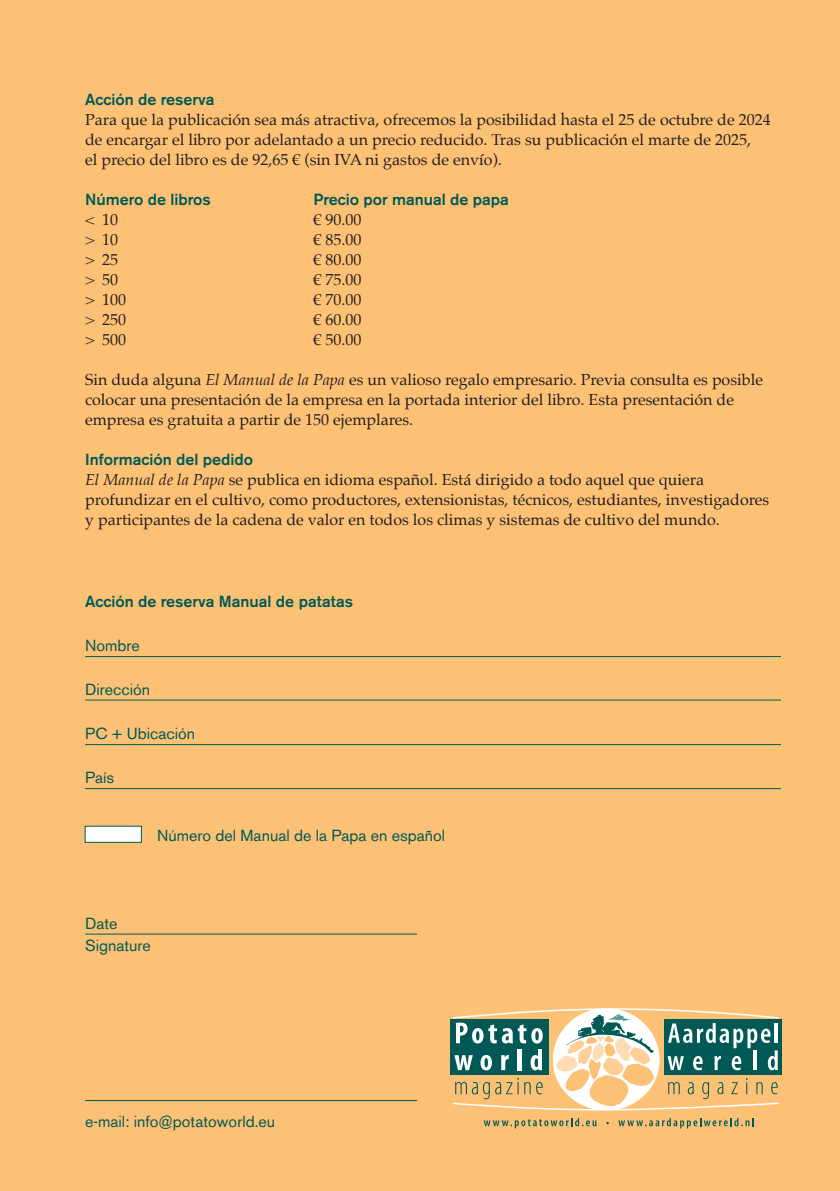
<style>
.page{position:relative;width:840px;height:1191px;background:#fff}
.page>*{position:absolute;margin:0;border:0;box-sizing:border-box;transform-origin:0 0}
.t1{font:16px/20px "Palatino";color:#231f20}
.t2{font:16px/22px "Akzidenz Grotesk BE";color:#005954}
.t3{font:500 16px "Akzidenz Grotesk BE";color:#005954}
.s1{font-style:italic}
</style>
<div class="page">
<div style="left:0;top:0;width:839px;height:1191px;background:#fdc176"></div>
<hr style="left:85px;top:656px;width:695px;height:1px;background:#005954">
<hr style="left:85px;top:699px;width:695px;height:1px;background:#005954">
<hr style="left:85px;top:744px;width:695px;height:1px;background:#005954">
<hr style="left:85px;top:933px;width:332px;height:1px;background:#005954">
<div style="left:85px;top:826px;width:56px;height:16px;background:#fff"></div>
<hr style="left:85px;top:788px;width:695px;height:1px;background:#005954">
<hr style="left:85px;top:1100px;width:332px;height:1px;background:#005954">
<svg style="left:483px;top:1118px;width:113px;height:10px"></svg>
<svg style="left:618px;top:1118px;width:135px;height:10px"></svg>
<svg style="left:450px;top:1008px;width:331px;height:103px"></svg>
<p class="t3" style="left:85px;top:89px;width:131px">Acción de reserva</p>
<p class="t1" style="left:85px;top:109px;width:686px">Para que la publicación sea más atractiva, ofrecemos la posibilidad hasta el 25 de octubre de 2024 de encargar el libro por adelantado a un precio reducido. Tras su publicación el marte de 2025,<br>el precio del libro es de 92,65 € (sin IVA ni gastos de envío).</p>
<p class="t3" style="left:85px;top:189px;width:127px">Número de libros</p>
<p class="t3" style="left:313px;top:189px;width:197px">Precio por manual de papa</p>
<p class="t1" style="left:85px;top:209px;width:35px">&lt; 10</p>
<p class="t1" style="left:313px;top:209px;width:49px">€ 90.00</p>
<p class="t1" style="left:85px;top:229px;width:35px">&gt; 10</p>
<p class="t1" style="left:313px;top:229px;width:49px">€ 85.00</p>
<p class="t1" style="left:85px;top:249px;width:35px">&gt; 25</p>
<p class="t1" style="left:313px;top:249px;width:49px">€ 80.00</p>
<p class="t1" style="left:85px;top:269px;width:35px">&gt; 50</p>
<p class="t1" style="left:313px;top:269px;width:49px">€ 75.00</p>
<p class="t1" style="left:85px;top:289px;width:43px">&gt; 100</p>
<p class="t1" style="left:313px;top:289px;width:49px">€ 70.00</p>
<p class="t1" style="left:85px;top:309px;width:43px">&gt; 250</p>
<p class="t1" style="left:313px;top:309px;width:49px">€ 60.00</p>
<p class="t1" style="left:85px;top:329px;width:43px">&gt; 500</p>
<p class="t1" style="left:313px;top:329px;width:49px">€ 50.00</p>
<p class="t1" style="left:85px;top:369px;width:679px">Sin duda alguna <span class="s1">El Manual de la Papa</span> es un valioso regalo empresario. Previa consulta es posible colocar una presentación de la empresa en la portada interior del libro. Esta presentación de empresa es gratuita a partir de 150 ejemplares.</p>
<p class="t3" style="left:85px;top:449px;width:169px">Información del pedido</p>
<p class="t1" style="left:85px;top:469px;width:685px"><span class="s1">El Manual de la Papa</span> se publica en idioma español. Está dirigido a todo aquel que quiera profundizar en el cultivo, como productores, extensionistas, técnicos, estudiantes, investigadores y participantes de la cadena de valor en todos los climas y sistemas de cultivo del mundo.</p>
<p class="t3" style="left:85px;top:591px;width:269px">Acción de reserva Manual de patatas</p>
<p class="t2" style="left:85px;top:634px;width:56px">Nombre</p>
<p class="t2" style="left:85px;top:678px;width:67px">Dirección</p>
<p class="t2" style="left:85px;top:722px;width:112px">PC + Ubicación</p>
<p class="t2" style="left:85px;top:766px;width:30px">País</p>
<p class="t2" style="left:157px;top:824px;width:289px">Número del Manual de la Papa en español</p>
<p class="t2" style="left:85px;top:912px;width:67px">Date<br>Signature</p>
<p class="t2" style="left:85px;top:1110px;width:191px">e-mail: info@potatoworld.eu</p>
</div>
